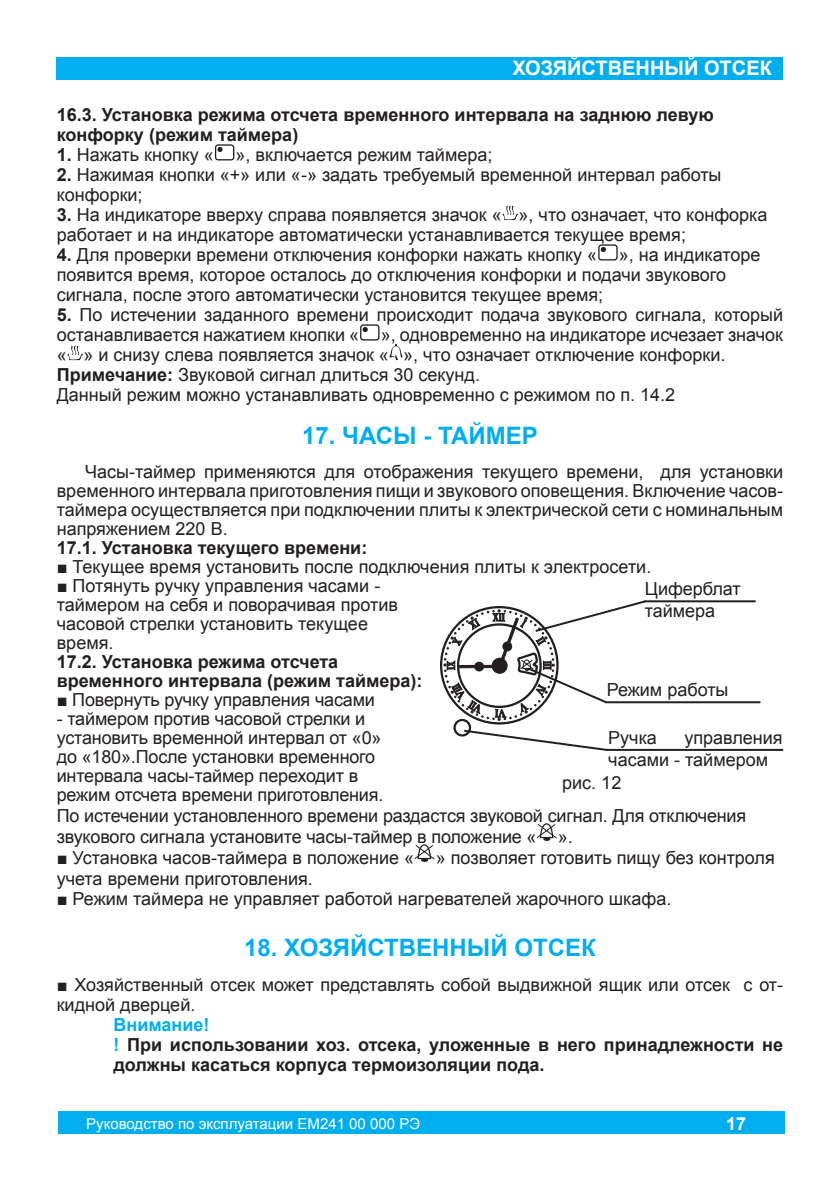
<style>
.page{position:relative;width:840px;height:1191px;background:#fff}
.page>*{position:absolute;margin:0;border:0;box-sizing:border-box;transform-origin:0 0}
.t1{font:700 24px "Arial";color:#00aeef}
.t2{font:700 20px "Arial";color:#fff}
.t3{font:18px/19px "Arial";color:#231f20}
.t4{font:700 18px/20px "Arial";color:#231f20}
.t5{font:700 18px "Arial";color:#fff}
.t6{font:15px "Arial";color:#fff}
.s1{font-weight:700}
.s2{color:#00aeef}
</style>
<div class="page">
<div style="left:58px;top:1111px;width:725px;height:23px;background:#00aeef"></div>
<div style="left:57px;top:57px;width:725px;height:22px;background:#00aeef"></div>
<div style="left:215px;top:144px;width:19px;height:16px;border:1px solid #231f20;border-radius:3px"></div>
<svg style="left:217px;top:146px;width:9px;height:13px"></svg>
<svg style="left:502px;top:206px;width:15px;height:14px"></svg>
<div style="left:598px;top:244px;width:19px;height:16px;border:1px solid #231f20;border-radius:3px"></div>
<svg style="left:600px;top:246px;width:9px;height:13px"></svg>
<div style="left:360px;top:324px;width:19px;height:16px;border:1px solid #231f20;border-radius:3px"></div>
<svg style="left:362px;top:326px;width:9px;height:13px"></svg>
<svg style="left:67px;top:346px;width:16px;height:14px"></svg>
<svg style="left:389px;top:343px;width:13px;height:17px"></svg>
<svg style="left:536px;top:823px;width:21px;height:17px"></svg>
<svg style="left:414px;top:844px;width:21px;height:17px"></svg>
<div style="left:453px;top:719px;width:18px;height:17px;border:2px solid #231f20;border-radius:50%"></div>
<hr style="left:605px;top:701px;width:155px;height:2px;background:#231f20">
<svg style="left:443px;top:600px;width:204px;height:120px"></svg>
<hr style="left:644px;top:600px;width:111px;height:2px;background:#231f20">
<svg style="left:462px;top:728px;width:147px;height:23px"></svg>
<hr style="left:606px;top:749px;width:176px;height:2px;background:#231f20">
<p class="t2" style="left:512px;top:55px;width:71px">хозяйственный</p>
<p class="t2" style="left:703px;top:55px;width:15px">отсек</p>
<p class="t4" style="left:57px;top:105px;width:658px">16.3. Установка режима отсчета временного интервала на заднюю левую конфорку (режим таймера)</p>
<p class="t3" style="left:57px;top:145px;width:437px"><span class="s1">1.</span> Нажать кнопку « », включается режим таймера;</p>
<p class="t3" style="left:57px;top:165px;width:666px;line-height:20px"><span class="s1">2.</span> Нажимая кнопки «+» или «-» задать требуемый временной интервал работы конфорки;</p>
<p class="t3" style="left:57px;top:205px;width:711px;line-height:20px"><span class="s1">3.</span> На индикаторе вверху справа появляется значок « », что означает, что конфорка работает и на индикаторе автоматически устанавливается текущее время;</p>
<p class="t3" style="left:57px;top:245px;width:704px;line-height:20px"><span class="s1">4.</span> Для проверки времени отключения конфорки нажать кнопку « », на индикаторе появится время, которое осталось до отключения конфорки и подачи звукового сигнала, после этого автоматически установится текущее время;</p>
<p class="t3" style="left:57px;top:305px;width:727px;line-height:20px"><span class="s1">5.</span> По истечении заданного времени происходит подача звукового сигнала, который останавливается нажатием кнопки « », одновременно на индикаторе исчезает значок « » и снизу слева появляется значок « », что означает отключение конфорки.<br><span class="s1">Примечание:</span> Звуковой сигнал длиться 30 секунд.<br>Данный режим можно устанавливать одновременно с режимом по п. 14.2</p>
<h1 class="t1" style="left:302px;top:420px;width:77px">17. Часы</h1>
<h1 class="t1" style="left:423px;top:420px;width:46px">- Таймер</h1>
<p class="t3" style="left:57px;top:462px;width:727px;text-align:justify;text-indent:28px">Часы-таймер применяются для отображения текущего времени, для установки временного интервала приготовления пищи и звукового оповещения. Включение часов&shy;таймера осуществляется при подключении плиты к электрической сети с номинальным напряжением 220 В.</p>
<p class="t4" style="left:57px;top:538px;width:312px">17.1. Установка текущего времени:</p>
<p class="t3" style="left:57px;top:557px;width:595px">■ Текущее время установить после подключения плиты к электросети.</p>
<p class="t3" style="left:57px;top:576px;width:342px">■ Потянуть ручку управления часами - таймером на себя и поворачивая против часовой стрелки установить текущее время.</p>
<p class="t4" style="left:57px;top:652px;width:367px;line-height:19px">17.2. Установка режима отсчета временного интервала (режим таймера):</p>
<p class="t3" style="left:57px;top:690px;width:319px">■ Повернуть ручку управления часами</p>
<p class="t3" style="left:57px;top:709px;width:328px">- таймером против часовой стрелки и установить временной интервал от «0» до «180».После установки временного интервала часы-таймер переходит в режим отсчета времени приготовления.</p>
<p class="t3" style="left:57px;top:805px;width:690px;line-height:21px">По истечении установленного времени раздастся звуковой сигнал. Для отключения звукового сигнала установите часы-таймер в положение « ».</p>
<p class="t3" style="left:57px;top:847px;width:719px;line-height:21px">■ Установка часов-таймера в положение « » позволяет готовить пищу без контроля учета времени приготовления.</p>
<p class="t3" style="left:57px;top:889px;width:615px">■ Режим таймера не управляет работой нагревателей жарочного шкафа.</p>
<h1 class="t1" style="left:244px;top:932px;width:57px">18. Хоз</h1>
<h1 class="t1" style="left:332px;top:932px;width:36px">яйственный</h1>
<h1 class="t1" style="left:514px;top:932px;width:18px">отсек</h1>
<p class="t3" style="left:57px;top:974px;width:727px;line-height:20px">■ Хозяйственный отсек может представлять собой выдвижной ящик или отсек с от&shy;кидной дверцей.</p>
<p class="t4" style="left:113px;top:1014px;width:670px"><span class="s2">Внимание!<br>!</span> При использовании хоз. отсека, уложенные в него принадлежности не должны касаться корпуса термоизоляции пода.</p>
<p class="t3" style="left:644px;top:578px;width:98px;line-height:21.6px">Циферблат таймера</p>
<p class="t3" style="left:606px;top:680px;width:123px">Режим работы</p>
<p class="t3" style="left:608px;top:728px;width:50px">Ручка</p>
<p class="t3" style="left:608px;top:727px;width:176px;line-height:21.6px;text-indent:76px">управления часами - таймером</p>
<p class="t3" style="left:562px;top:773px;width:61px">рис. 12</p>
<p class="t6" style="left:86px;top:1113px;width:335px">Руководство по эксплуатации ЕМ241 00 000 РЭ</p>
<p class="t5" style="left:725px;top:1111px;width:22px">17</p>
</div>
